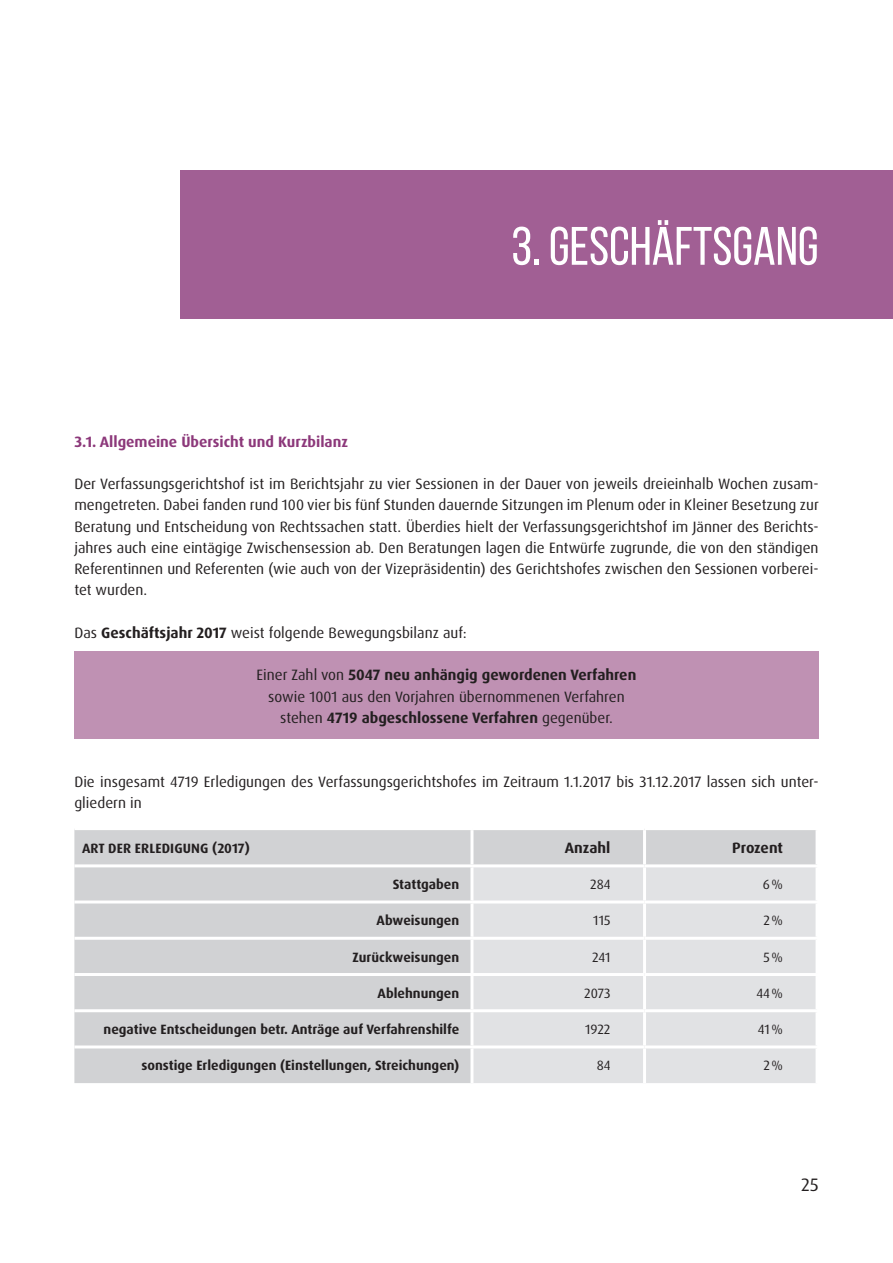
<style>
.page{position:relative;width:893px;height:1263px;background:#fff}
.page>*{position:absolute;margin:0;border:0;box-sizing:border-box;transform-origin:0 0}
.t1{font:54px "Bebas Neue";color:#fff}
.t2{font:18px "Dax OT";color:#231f20}
.t3{font:15px/21.3px "Dax OT";color:#231f20}
.t4{font:700 15px "Dax OT";color:#8c387a}
.t5{font:700 15px "Dax OT";color:#231f20}
.t6{font:700 13.5px "Dax OT";color:#231f20}
.t7{font:13.5px "Dax OT";color:#231f20}
.s1{font-weight:700}
</style>
<div class="page">
<div style="left:181px;top:170px;width:712px;height:149px;background:#a15f94"></div>
<div style="left:74px;top:652px;width:745px;height:87px;background:#bf91b3"></div>
<div style="left:74px;top:830px;width:742px;height:253px;background:#d1d2d4"></div>
<div style="left:473px;top:867px;width:343px;height:216px;background:#e1e2e4"></div>
<hr style="left:470px;top:867px;width:3px;height:33px;background:#fff">
<hr style="left:643px;top:867px;width:3px;height:33px;background:#fff">
<hr style="left:74px;top:900px;width:398px;height:3px;background:#fff">
<hr style="left:472px;top:900px;width:172px;height:3px;background:#fff">
<hr style="left:470px;top:903px;width:3px;height:34px;background:#fff">
<hr style="left:644px;top:900px;width:175px;height:3px;background:#fff">
<hr style="left:643px;top:903px;width:3px;height:34px;background:#fff">
<hr style="left:74px;top:937px;width:398px;height:3px;background:#fff">
<hr style="left:472px;top:937px;width:172px;height:3px;background:#fff">
<hr style="left:470px;top:940px;width:3px;height:33px;background:#fff">
<hr style="left:644px;top:937px;width:175px;height:3px;background:#fff">
<hr style="left:643px;top:940px;width:3px;height:33px;background:#fff">
<hr style="left:74px;top:973px;width:398px;height:3px;background:#fff">
<hr style="left:472px;top:973px;width:172px;height:3px;background:#fff">
<hr style="left:470px;top:976px;width:3px;height:33px;background:#fff">
<hr style="left:644px;top:973px;width:175px;height:3px;background:#fff">
<hr style="left:643px;top:976px;width:3px;height:33px;background:#fff">
<hr style="left:74px;top:1009px;width:398px;height:3px;background:#fff">
<hr style="left:472px;top:1009px;width:172px;height:3px;background:#fff">
<hr style="left:470px;top:1012px;width:3px;height:33px;background:#fff">
<hr style="left:644px;top:1009px;width:175px;height:3px;background:#fff">
<hr style="left:643px;top:1012px;width:3px;height:33px;background:#fff">
<hr style="left:74px;top:1045px;width:398px;height:3px;background:#fff">
<hr style="left:472px;top:1045px;width:172px;height:3px;background:#fff">
<hr style="left:470px;top:1048px;width:3px;height:35px;background:#fff">
<hr style="left:644px;top:1045px;width:175px;height:3px;background:#fff">
<hr style="left:643px;top:1048px;width:3px;height:35px;background:#fff">
<hr style="left:644px;top:864px;width:175px;height:3px;background:#fff">
<hr style="left:643px;top:830px;width:3px;height:34px;background:#fff">
<hr style="left:472px;top:864px;width:172px;height:3px;background:#fff">
<hr style="left:470px;top:830px;width:3px;height:34px;background:#fff">
<hr style="left:74px;top:864px;width:398px;height:3px;background:#fff">
<h1 class="t1" style="left:511px;top:217px;width:309px">3. GESCHÄFTSGANG</h1>
<p class="t4" style="left:74px;top:432px;width:275px">3.1. Allgemeine Übersicht und Kurzbilanz</p>
<p class="t3" style="left:74px;top:473px;width:746px">Der Verfassungsgerichtshof ist im Berichtsjahr zu vier Sessionen in der Dauer von jeweils dreieinhalb Wochen zusam&shy;mengetreten. Dabei fanden rund 100 vier bis fünf Stunden dauernde Sitzungen im Plenum oder in Kleiner Besetzung zur Beratung und Entscheidung von Rechtssachen statt. Überdies hielt der Verfassungsgerichtshof im Jänner des Berichts&shy;jahres auch eine eintägige Zwischensession ab. Den Beratungen lagen die Entwürfe zugrunde, die von den ständigen Referentinnen und Referenten (wie auch von der Vizepräsidentin) des Gerichtshofes zwischen den Sessionen vorberei&shy;tet wurden.</p>
<p class="t3" style="left:74px;top:622px;width:394px">Das <span class="s1">Geschäftsjahr 2017</span> weist folgende Bewegungsbilanz auf:</p>
<p class="t3" style="left:257px;top:665px;width:381px;text-align:center">Einer Zahl von <span class="s1">5047 neu anhängig gewordenen Verfahren </span>sowie 1001 aus den Vorjahren übernommenen Verfahren stehen <span class="s1">4719 abgeschlossene Verfahren</span> gegenüber.</p>
<p class="t3" style="left:74px;top:771px;width:746px">Die insgesamt 4719 Erledigungen des Verfassungsgerichtshofes im Zeitraum 1.1.2017 bis 31.12.2017 lassen sich unter&shy;gliedern in</p>
<p class="t6" style="left:82px;top:839px;width:169px">ART DER ERLEDIGUNG (2017)</p>
<p class="t5" style="left:565px;top:838px;width:47px">Anzahl</p>
<p class="t5" style="left:732px;top:838px;width:52px">Prozent</p>
<p class="t6" style="left:393px;top:876px;width:68px">Stattgaben</p>
<p class="t7" style="left:590px;top:876px;width:22px">284</p>
<p class="t7" style="left:763px;top:876px;width:22px">6%</p>
<p class="t6" style="left:377px;top:912px;width:84px">Abweisungen</p>
<p class="t7" style="left:593px;top:912px;width:19px">115</p>
<p class="t7" style="left:763px;top:912px;width:21px">2%</p>
<p class="t6" style="left:353px;top:948px;width:108px">Zurückweisungen</p>
<p class="t7" style="left:592px;top:948px;width:20px">241</p>
<p class="t7" style="left:763px;top:948px;width:21px">5%</p>
<p class="t6" style="left:378px;top:984px;width:83px">Ablehnungen</p>
<p class="t7" style="left:584px;top:985px;width:28px">2073</p>
<p class="t7" style="left:756px;top:985px;width:28px">44%</p>
<p class="t6" style="left:104px;top:1021px;width:357px">negative Entscheidungen betr. Anträge auf Verfahrenshilfe</p>
<p class="t7" style="left:585px;top:1021px;width:27px">1922</p>
<p class="t7" style="left:758px;top:1021px;width:27px">41%</p>
<p class="t6" style="left:141px;top:1057px;width:319px">sonstige Erledigungen (Einstellungen, Streichungen)</p>
<p class="t7" style="left:597px;top:1057px;width:15px">84</p>
<p class="t7" style="left:763px;top:1057px;width:21px">2%</p>
<p class="t2" style="left:801px;top:1173px;width:19px">25</p>
</div>
